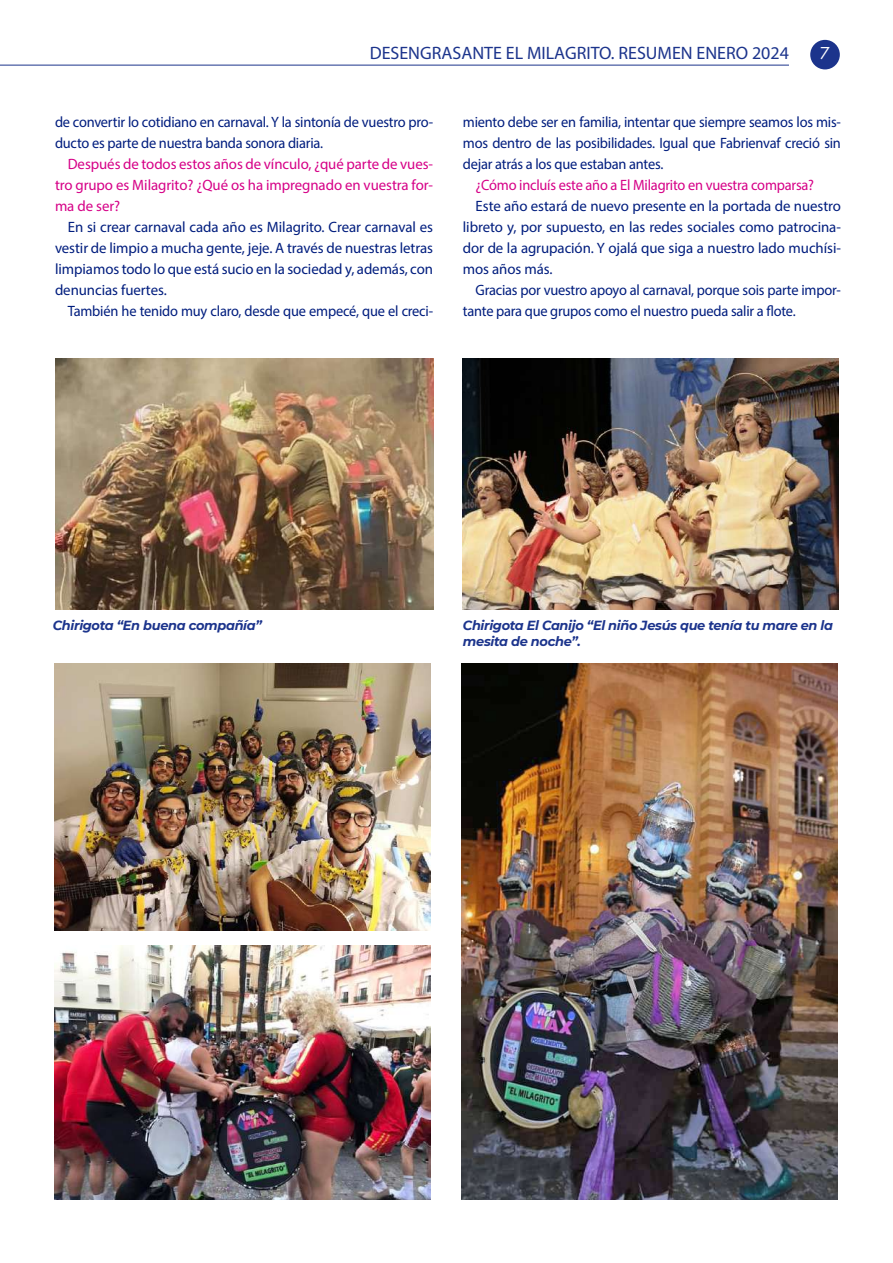
<style>
.page{position:relative;width:893px;height:1263px;background:#fff}
.page>*{position:absolute;margin:0;border:0;box-sizing:border-box;transform-origin:0 0}
.t1{font:18px "Myriad Pro";color:#1c348c}
.t2{font:18px "Futura PT";color:#fff}
.t3{font:15px/21px "Myriad Pro";letter-spacing:-.015em;color:#001d7e;scale:.96 1}
.t4{font:15px/21px "Myriad Pro";letter-spacing:-.015em;color:#001d7e;text-align:justify}
.t5{font:15px/21px "Myriad Pro";letter-spacing:-.01em;color:#d60087;text-align:justify}
.t6{font:15px "Myriad Pro";letter-spacing:-.01em;color:#d60087;scale:.96 1}
.t7{font:italic 700 13.2px/16.2px "Montserrat";letter-spacing:-.025em;color:#1c348c}
</style>
<div class="page">
<div style="left:810px;top:40px;width:30px;height:29px;background:#1c348c;border-radius:50%"></div>
<hr style="left:0;top:65px;width:789px;height:1px;background:#1c348c">
<img style="left:55px;top:358px;width:378px;height:252px">
<img style="left:463px;top:358px;width:376px;height:252px">
<img style="left:54px;top:663px;width:376px;height:267px">
<img style="left:462px;top:663px;width:376px;height:536px">
<img style="left:54px;top:946px;width:376px;height:253px">
<p class="t1" style="left:370px;top:42px;width:421px">DESENGRASANTE EL MILAGRITO. RESUMEN ENERO 2024</p>
<p class="t2" style="left:820px;top:42px;width:12px">7</p>
<p class="t3" style="left:55px;top:111px;width:395px">de convertir lo cotidiano en carnaval. Y la sintonía de vuestro pro&shy;ducto es parte de nuestra banda sonora diaria.</p>
<p class="t5" style="left:55px;top:153px;width:380px;text-indent:13px">Después de todos estos años de vínculo, ¿qué parte de vues&shy;tro grupo es Milagrito? ¿Qué os ha impregnado en vuestra for&shy;ma de ser?</p>
<p class="t4" style="left:55px;top:216px;width:380px;text-indent:13px">En si crear carnaval cada año es Milagrito. Crear carnaval es vestir de limpio a mucha gente, jeje. A través de nuestras letras limpiamos todo lo que está sucio en la sociedad y, además, con denuncias fuertes.</p>
<p class="t3" style="left:68px;top:300px;width:382px">También he tenido muy claro, desde que empecé, que el creci-</p>
<p class="t3" style="left:463px;top:111px;width:395px;text-align:justify">miento debe ser en familia, intentar que siempre seamos los mis&shy;mos dentro de las posibilidades. Igual que Fabrienvaf creció sin dejar atrás a los que estaban antes.</p>
<p class="t6" style="left:476px;top:175px;width:354px">¿Cómo incluís este año a El Milagrito en vuestra comparsa?</p>
<p class="t4" style="left:463px;top:195px;width:380px;text-indent:13px">Este año estará de nuevo presente en la portada de nuestro libreto y, por supuesto, en las redes sociales como patrocina&shy;dor de la agrupación. Y ojalá que siga a nuestro lado muchísi&shy;mos años más.</p>
<p class="t3" style="left:463px;top:279px;width:395px;text-indent:13px">Gracias por vuestro apoyo al carnaval, porque sois parte impor&shy;tante para que grupos como el nuestro pueda salir a flote.</p>
<p class="t7" style="left:53px;top:616px;width:211px">Chirigota “En buena compañía”</p>
<p class="t7" style="left:463px;top:616px;width:372px">Chirigota El Canijo “El niño Jesús que tenía tu mare en la mesita de noche”.</p>
</div>
